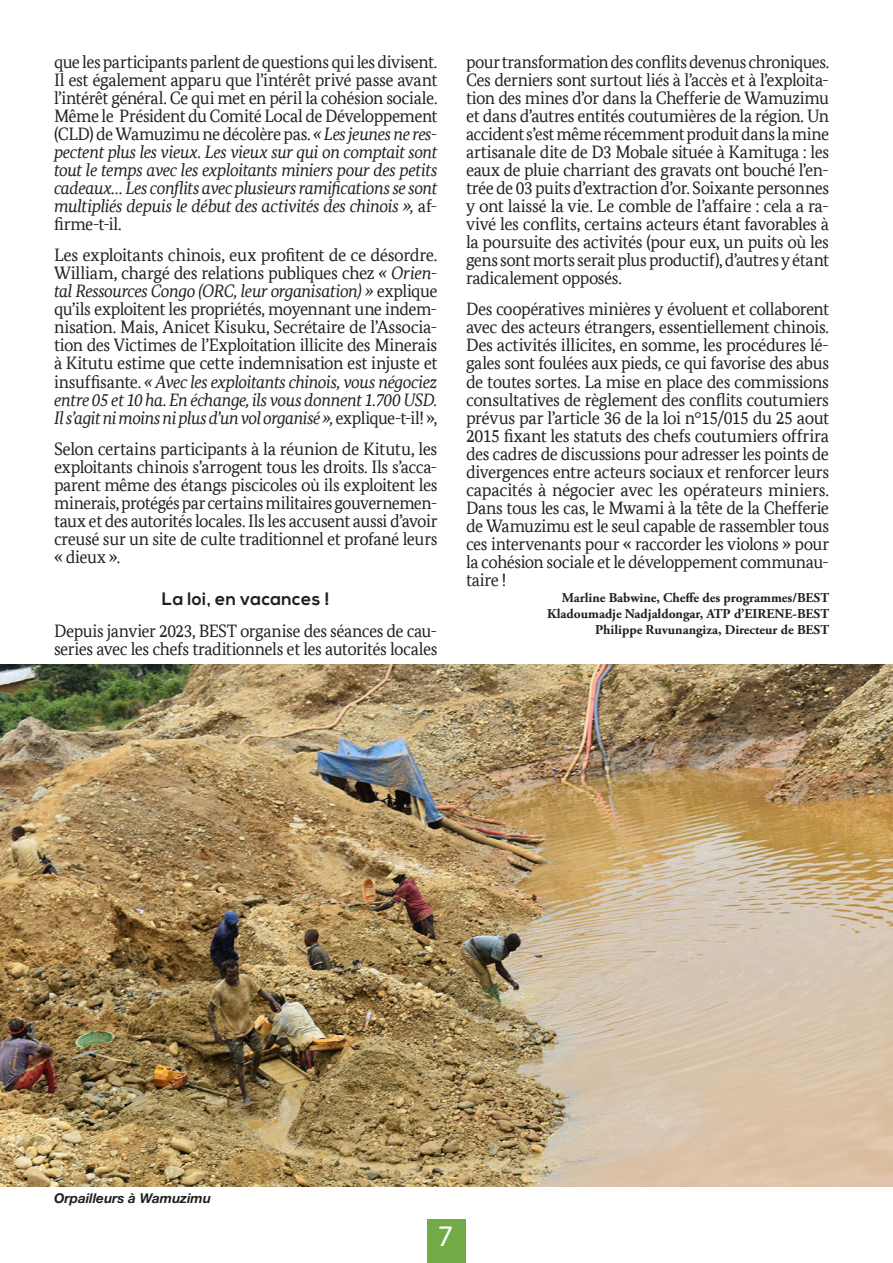
<style>
.page{position:relative;width:893px;height:1263px;background:#fff}
.page>*{position:absolute;margin:0;border:0;box-sizing:border-box;transform-origin:0 0}
.t1{font:30px "Myriad Pro";color:#fff}
.TEXTE_STANDART_LETRR{font:18px/18px "Bundes Serif Office";letter-spacing:-.025em;color:#231f20;text-align:justify}
.TEXTE_STANDART_LETRR-2{font:18px/18px "Bundes Serif Office";letter-spacing:-.025em;color:#231f20;text-align:justify;scale:.96 1}
.INTER_TITREV02{font:700 18px "Nexa";letter-spacing:.02em;color:#231f20}
.Signature{font:700 13.5px "Adobe Garamond Pro";color:#231f20}
.Légende{font:italic 700 13.5px "Helvetica Neue LT Std";color:#231f20}
.s1{font-style:italic}
</style>
<div class="page">
<div style="left:427px;top:1219px;width:39px;height:43px;background:#72aa46"></div>
<img style="left:0;top:664px;width:893px;height:522px">
<p class="TEXTE_STANDART_LETRR" style="left:54px;top:53px;width:385px">que les participants parlent de questions qui les divisent.<br>Il est également apparu que l’intérêt privé passe avant l’intérêt général. Ce qui met en péril la cohésion sociale.<br>Même le Président du Comité Local de Développement (CLD) de Wamuzimu ne décolère pas. <span class="s1">« Les jeunes ne res&shy;pectent plus les vieux. Les vieux sur qui on comptait sont tout le temps avec les exploitants miniers pour des petits cadeaux… Les conflits avec plusieurs ramifications se sont multipliés depuis le début des activités des chinois »,</span> af&shy;firme-t-il.</p>
<p class="TEXTE_STANDART_LETRR" style="left:54px;top:246px;width:385px">Les exploitants chinois, eux profitent de ce désordre.<br>William, chargé des relations publiques chez <span class="s1">« Orien&shy;tal Ressources Congo (ORC, leur organisation) »</span> explique qu’ils exploitent les propriétés, moyennant une indem&shy;nisation. Mais, Anicet Kisuku, Secrétaire de l’Associa&shy;tion des Victimes de l’Exploitation illicite des Minerais à Kitutu estime que cette indemnisation est injuste et insuffisante. <span class="s1">« Avec les exploitants chinois, vous négociez entre 05 et 10 ha. En échange, ils vous donnent 1.700 USD.<br>Il s’agit ni moins ni plus d’un vol organisé »,</span> explique-t-il! »,</p>
<p class="TEXTE_STANDART_LETRR" style="left:54px;top:440px;width:385px">Selon certains participants à la réunion de Kitutu, les exploitants chinois s’arrogent tous les droits. Ils s’acca&shy;parent même des étangs piscicoles où ils exploitent les minerais, protégés par certains militaires gouvernemen&shy;taux et des autorités locales. Ils les accusent aussi d’avoir creusé sur un site de culte traditionnel et profané leurs « dieux ».</p>
<p class="INTER_TITREV02" style="left:162px;top:588px;width:169px">La loi, en vacances !</p>
<p class="TEXTE_STANDART_LETRR" style="left:54px;top:621px;width:385px">Depuis janvier 2023, BEST organise des séances de cau&shy;series avec les chefs traditionnels et les autorités locales</p>
<p class="TEXTE_STANDART_LETRR-2" style="left:466px;top:53px;width:380px">pour transformation des conflits devenus chroniques.<br>Ces derniers sont surtout liés à l’accès et à l’exploita&shy;tion des mines d’or dans la Chefferie de Wamuzimu et dans d’autres entités coutumières de la région. Un accident s’est même récemment produit dans la mine artisanale dite de D3 Mobale située à Kamituga : les eaux de pluie charriant des gravats ont bouché l’en&shy;trée de 03 puits d’extraction d’or. Soixante personnes y ont laissé la vie. Le comble de l’affaire : cela a ra&shy;vivé les conflits, certains acteurs étant favorables à la poursuite des activités (pour eux, un puits où les gens sont morts serait plus productif), d’autres y étant radicalement opposés.</p>
<p class="TEXTE_STANDART_LETRR" style="left:466px;top:300px;width:365px">Des coopératives minières y évoluent et collaborent avec des acteurs étrangers, essentiellement chinois.<br>Des activités illicites, en somme, les procédures lé&shy;gales sont foulées aux pieds, ce qui favorise des abus de toutes sortes. La mise en place des commissions consultatives de règlement des conflits coutumiers prévus par l’article 36 de la loi n°15/015 du 25 aout 2015 fixant les statuts des chefs coutumiers offrira des cadres de discussions pour adresser les points de divergences entre acteurs sociaux et renforcer leurs capacités à négocier avec les opérateurs miniers.<br>Dans tous les cas, le Mwami à la tête de la Chefferie de Wamuzimu est le seul capable de rassembler tous ces intervenants pour « raccorder les violons » pour la cohésion sociale et le développement communau&shy;taire !</p>
<p class="Signature" style="left:562px;top:590px;width:269px">Marline Babwine, Cheffe des programmes/BEST</p>
<p class="Signature" style="left:547px;top:606px;width:283px">Kladoumadje Nadjaldongar, ATP d’EIRENE-BEST</p>
<p class="Signature" style="left:595px;top:622px;width:235px">Philippe Ruvunangiza, Directeur de BEST</p>
<p class="Légende" style="left:54px;top:1190px;width:158px">Orpailleurs à Wamuzimu</p>
<h1 class="t1" style="left:438px;top:1217px;width:17px">7</h1>
</div>
